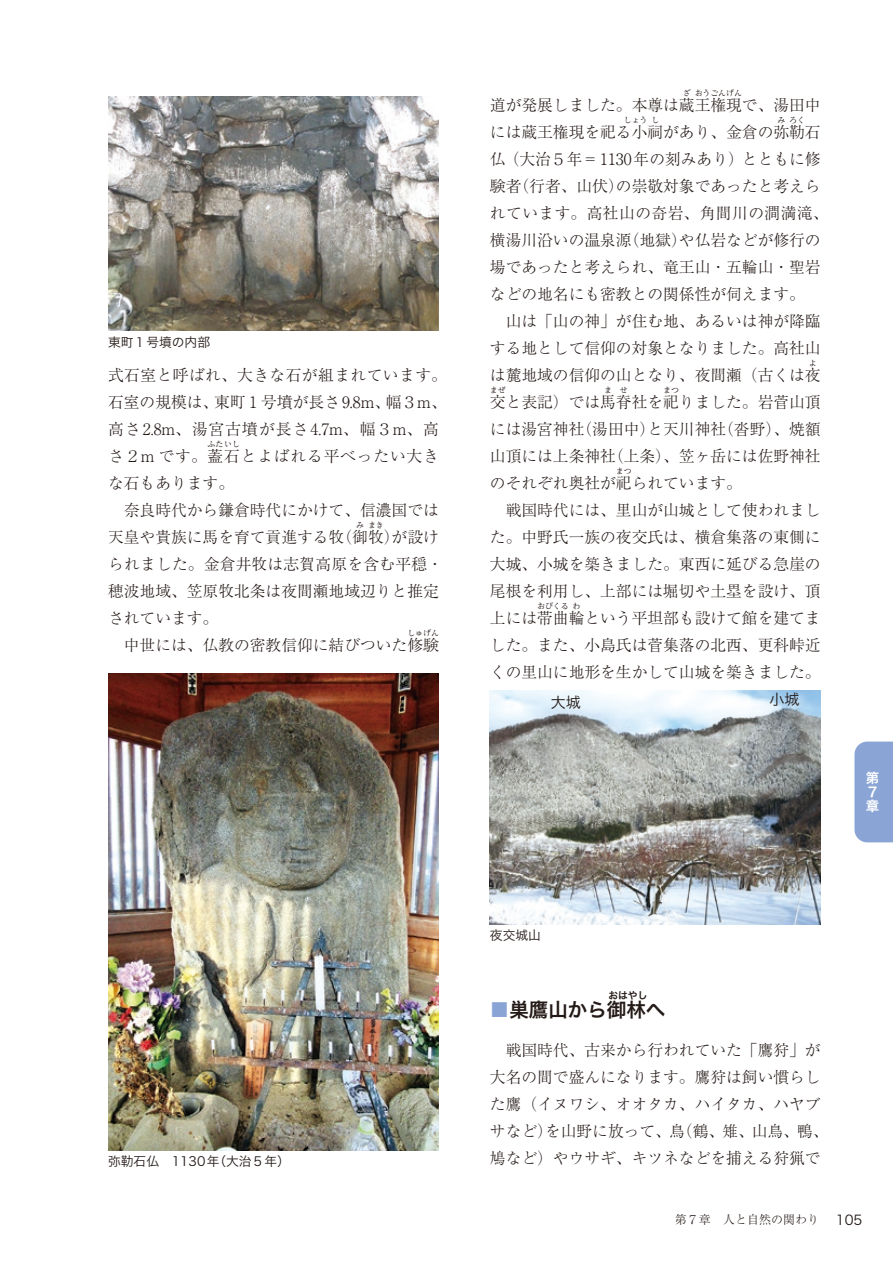
<style>
.page{position:relative;width:893px;height:1263px;background:#fff}
.page>*{position:absolute;margin:0;border:0;box-sizing:border-box;transform-origin:0 0}
.t1{font:19.5px "Hira Kaku Std N W6";color:#231916}
.t2{font:300 15.75px/27px "Ryumin Pr 5";color:#231916}
.t3{font:300 15.75px/27px "Ryumin Pr 5";letter-spacing:.03em;color:#231916}
.t4{font:15px "Hira Kaku Std N W3";color:#231916}
.t5{font:13.5px "Hira Kaku Std N W3";color:#231916}
.t6{font:13.5px/14.1px "Hira Kaku Std N W6";color:#fff}
.t7{font:12.75px "Hira Kaku Std N W3";color:#231916}
.t8{font:300 12px "Ryumin Pr 5";color:#231916}
.t9{font:9.75px "Hira Kaku Std N W6";color:#231916}
.t10{font:300 7.8px "Ryumin Pr 5";color:#231916}
.s1{color:#8aa4d5}
</style>
<div class="page">
<div style="left:854px;top:741px;width:39px;height:101px;background:#8aa4d5"></div>
<img style="left:490px;top:691px;width:331px;height:234px">
<img style="left:108px;top:674px;width:331px;height:476px">
<img style="left:108px;top:97px;width:331px;height:234px">
<p class="t7" style="left:108px;top:332px;width:103px">東町１号墳の内部</p>
<p class="t3" style="left:108px;top:360px;width:340px">式石室と呼ばれ、大きな石が組まれています。石室の規模は、東町１号墳が長さ 9.8m、幅３m、高さ2.8m、湯宮古墳が長さ4.7m、幅３m、高さ２m です。蓋石とよばれる平べったい大き</p>
<p class="t10" style="left:208px;top:438px;width:34px">ふたいし</p>
<p class="t2" style="left:108px;top:468px;width:332px">な石もあります。<br>　奈良時代から鎌倉時代にかけて、信濃国では天皇や貴族に馬を育て貢進する牧（御牧）が設け</p>
<p class="t10" style="left:356px;top:519px;width:9px">み</p>
<p class="t10" style="left:368px;top:519px;width:17px">まき</p>
<p class="t2" style="left:108px;top:549px;width:336px">られました。金倉井牧は志賀高原を含む平穏・穂波地域、笠原牧北条は夜間瀬地域辺りと推定されています。<br>　中世には、仏教の密教信仰に結びついた修験</p>
<p class="t10" style="left:407px;top:627px;width:33px">しゅげん</p>
<p class="t10" style="left:683px;top:87px;width:9px">ざ</p>
<p class="t10" style="left:695px;top:87px;width:49px">おうごんげん</p>
<p class="t2" style="left:490px;top:117px;width:332px">には蔵王権現を祀る小祠があり、金倉の弥勒石</p>
<p class="t2" style="left:490px;top:90px;width:332px">道が発展しました。本尊は蔵王権現で、湯田中</p>
<p class="t10" style="left:624px;top:114px;width:25px">しょう</p>
<p class="t10" style="left:651px;top:114px;width:9px">し</p>
<p class="t10" style="left:777px;top:114px;width:9px">み</p>
<p class="t10" style="left:789px;top:114px;width:17px">ろく</p>
<p class="t2" style="left:490px;top:144px;width:340px">仏（大治５年＝ 1130年の刻みあり）とともに修験者（行者、山伏）の崇敬対象であったと考えられています。高社山の奇岩、角間川の澗満滝、横湯川沿いの温泉源（地獄）や仏岩などが修行の場であったと考えられ、竜王山・五輪山・聖岩などの地名にも密教との関係性が伺えます。<br>　山は「山の神」が住む地、あるいは神が降臨する地として信仰の対象となりました。高社山は麓地域の信仰の山となり、夜間瀬（古くは夜</p>
<p class="t10" style="left:809px;top:357px;width:9px">よ</p>
<p class="t2" style="left:490px;top:387px;width:332px">交と表記）では馬脊社を祀りました。岩菅山頂</p>
<p class="t10" style="left:490px;top:384px;width:17px">まぜ</p>
<p class="t10" style="left:604px;top:384px;width:9px">ま</p>
<p class="t10" style="left:620px;top:384px;width:9px">せ</p>
<p class="t10" style="left:663px;top:384px;width:17px">まつ</p>
<p class="t2" style="left:490px;top:414px;width:332px;text-align:justify">には湯宮神社（湯田中）と天川神社（沓野）、焼額山頂には上条神社（上条）、笠ヶ岳には佐野神社のそれぞれ奥社が祀られています。</p>
<p class="t10" style="left:616px;top:465px;width:17px">まつ</p>
<p class="t2" style="left:490px;top:495px;width:332px;text-align:justify">　戦国時代には、里山が山城として使われました。中野氏一族の夜交氏は、横倉集落の東側に大城、小城を築きました。東西に延びる急崖の尾根を利用し、上部には堀切や土塁を設け、頂上には帯曲輪という平坦部も設けて館を建てま</p>
<p class="t10" style="left:537px;top:600px;width:33px">おびくる</p>
<p class="t10" style="left:573px;top:600px;width:9px">わ</p>
<p class="t2" style="left:490px;top:630px;width:332px">した。また、小島氏は菅集落の北西、更科峠近くの里山に地形を生かして山城を築きました。</p>
<p class="t4" style="left:551px;top:691px;width:31px">大城</p>
<p class="t4" style="left:769px;top:688px;width:31px">小城</p>
<p class="t6" style="left:866px;top:771px;width:14px">第<br>７章</p>
<p class="t7" style="left:490px;top:926px;width:52px">夜交城山</p>
<p class="t9" style="left:608px;top:987px;width:40px">おはやし</p>
<p class="t1" style="left:490px;top:994px;width:177px"><span class="s1">■</span>巣鷹山から御林へ</p>
<p class="t2" style="left:490px;top:1035px;width:340px">　戦国時代、古来から行われていた「鷹狩」が大名の間で盛んになります。鷹狩は飼い慣らした鷹（イヌワシ、オオタカ、ハイタカ、ハヤブサなど）を山野に放って、鳥（鶴、雉、山鳥、鴨、</p>
<p class="t7" style="left:108px;top:1151px;width:183px">弥勒石仏　1130年（大治５年）</p>
<p class="t2" style="left:490px;top:1143px;width:332px">鳩など）やウサギ、キツネなどを捕える狩猟で</p>
<p class="t8" style="left:675px;top:1210px;width:145px">第７章　人と自然の関わり</p>
<p class="t5" style="left:836px;top:1209px;width:28px">105</p>
</div>
